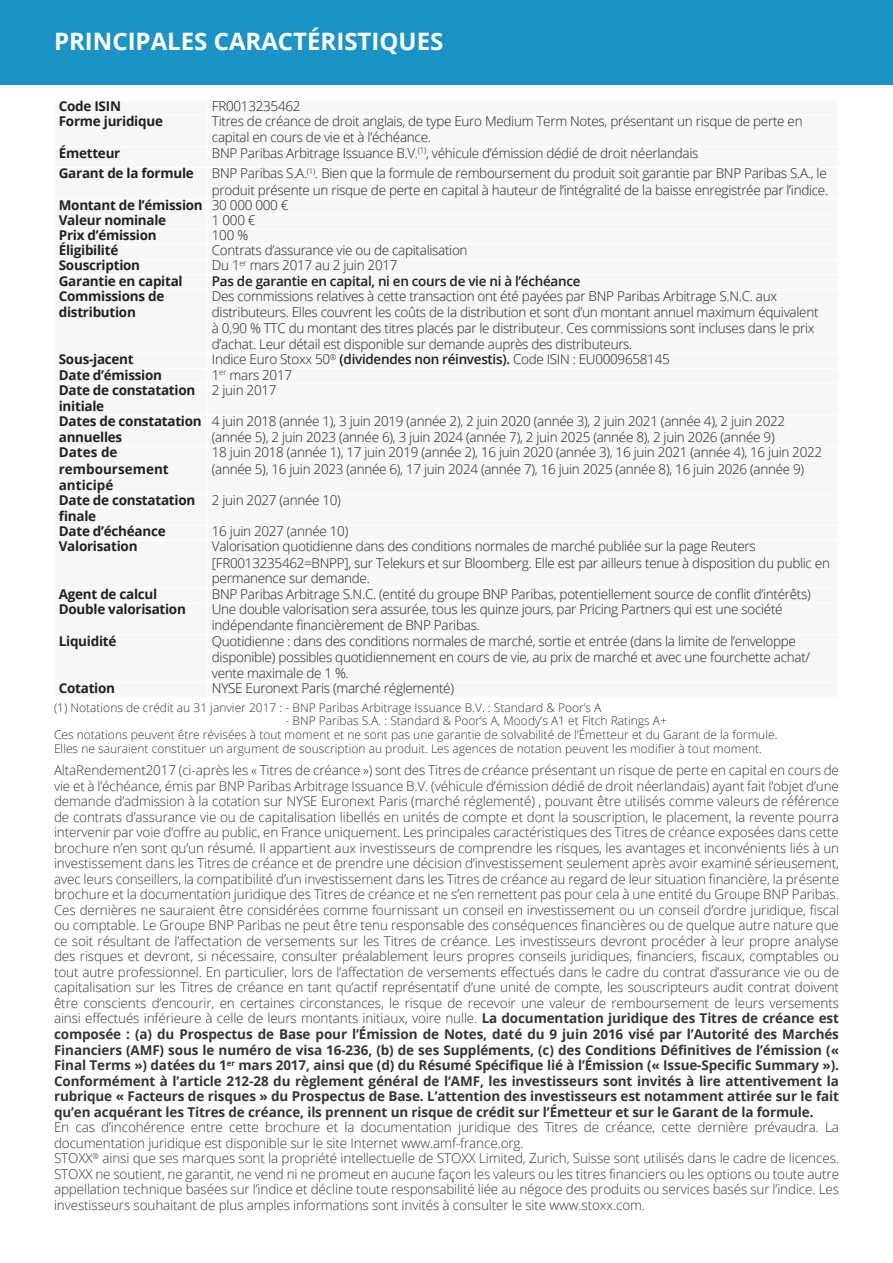
<style>
.page{position:relative;width:893px;height:1263px;background:#fff}
.page>*{position:absolute;margin:0;border:0;box-sizing:border-box;transform-origin:0 0}
.t1{font:700 24px "Open Sans";color:#fff}
.t2{font:300 13.5px/15.5px "Open Sans";letter-spacing:-.01em;color:#363536;text-align:justify}
.t3{font:300 13.5px/16.2px "Open Sans";letter-spacing:-.02em;color:#231f20}
.t4{font:700 13.5px/16.2px "Open Sans";letter-spacing:-.02em;color:#231f20}
.t5{font:600 13.5px "Open Sans";letter-spacing:-.02em;color:#231f20}
.t6{font:700 13.5px/16.2px "Open Sans";color:#231f20}
.t7{font:300 12px/14px "Open Sans";color:#363536}
.s1{font-weight:300}
.s2{font-weight:600}
.s3{font-weight:700}
</style>
<div class="page">
<div style="left:0;top:0;width:893px;height:85px;background:#1b94c5"></div>
<h1 class="t1" style="left:54px;top:25px;width:391px">PRINCIPALES CARACTÉRISTIQUES</h1>
<p class="t4" style="left:59px;top:98px;width:64px">Code ISIN</p>
<p class="t3" style="left:212px;top:98px;width:90px">FR0013235462</p>
<p class="t4" style="left:59px;top:113px;width:106px">Forme juridique</p>
<p class="t3" style="left:212px;top:113px;width:592px">Titres de créance de droit anglais, de type Euro Medium Term Notes, présentant un risque de perte en capital en cours de vie et à l’échéance.</p>
<p class="t4" style="left:59px;top:144px;width:63px">Émetteur</p>
<p class="t3" style="left:212px;top:144px;width:488px">BNP Paribas Arbitrage Issuance B.V.<sup>(1)</sup>, véhicule d’émission dédié de droit néerlandais</p>
<p class="t4" style="left:59px;top:165px;width:137px">Garant de la formule</p>
<p class="t3" style="left:212px;top:165px;width:616px">BNP Paribas S.A.<sup>(1)</sup>. Bien que la formule de remboursement du produit soit garantie par BNP Paribas S.A., le</p>
<p class="t3" style="left:212px;top:181px;width:618px">produit présente un risque de perte en capital à hauteur de l’intégralité de la baisse enregistrée par l’indice.</p>
<p class="t4" style="left:59px;top:196px;width:231px">Montant de l’émission <span class="s1">30 000 000 €</span></p>
<p class="t4" style="left:59px;top:212px;width:109px">Valeur nominale</p>
<p class="t3" style="left:212px;top:212px;width:45px">1 000 €</p>
<p class="t4" style="left:59px;top:227px;width:99px">Prix d’émission</p>
<p class="t3" style="left:212px;top:227px;width:38px">100 %</p>
<p class="t4" style="left:59px;top:242px;width:61px">Éligibilité</p>
<p class="t3" style="left:212px;top:242px;width:257px">Contrats d’assurance vie ou de capitalisation</p>
<p class="t4" style="left:59px;top:257px;width:83px">Souscription</p>
<p class="t3" style="left:212px;top:257px;width:187px">Du 1<sup>er</sup> mars 2017 au 2 juin 2017</p>
<p class="t4" style="left:59px;top:272px;width:125px">Garantie en capital</p>
<p class="t5" style="left:212px;top:271px;width:370px">Pas de garantie en capital, ni en cours de vie ni à l’échéance</p>
<p class="t4" style="left:59px;top:287px;width:107px">Commissions de distribution</p>
<p class="t3" style="left:212px;top:287px;width:608px">Des commissions relatives à cette transaction ont été payées par BNP Paribas Arbitrage S.N.C. aux distributeurs. Elles couvrent les coûts de la distribution et sont d’un montant annuel maximum équivalent à 0,90 % TTC du montant des titres placés par le distributeur. Ces commissions sont incluses dans le prix d’achat. Leur détail est disponible sur demande auprès des distributeurs.</p>
<p class="t4" style="left:59px;top:351px;width:76px">Sous-jacent</p>
<p class="t3" style="left:212px;top:351px;width:459px">Indice Euro Stoxx 50<sup>®</sup> <span class="s2">(dividendes non réinvestis).</span> Code ISIN : EU0009658145</p>
<p class="t4" style="left:59px;top:366px;width:105px">Date d’émission</p>
<p class="t3" style="left:212px;top:366px;width:82px">1<sup>er</sup> mars 2017</p>
<p class="t4" style="left:59px;top:381px;width:138px">Date de constatation initiale</p>
<p class="t3" style="left:212px;top:381px;width:66px">2 juin 2017</p>
<p class="t4" style="left:59px;top:413px;width:144px">Dates de constatation annuelles</p>
<p class="t3" style="left:212px;top:413px;width:575px">4 juin 2018 (année 1), 3 juin 2019 (année 2), 2 juin 2020 (année 3), 2 juin 2021 (année 4), 2 juin 2022 (année 5), 2 juin 2023 (année 6), 3 juin 2024 (année 7), 2 juin 2025 (année 8), 2 juin 2026 (année 9)</p>
<p class="t6" style="left:59px;top:444px;width:111px">Dates de remboursement anticipé</p>
<p class="t3" style="left:212px;top:444px;width:612px">18 juin 2018 (année 1), 17 juin 2019 (année 2), 16 juin 2020 (année 3), 16 juin 2021 (année 4), 16 juin 2022 (année 5), 16 juin 2023 (année 6), 17 juin 2024 (année 7), 16 juin 2025 (année 8), 16 juin 2026 (année 9)</p>
<p class="t4" style="left:59px;top:492px;width:138px">Date de constatation finale</p>
<p class="t3" style="left:212px;top:492px;width:131px">2 juin 2027 (année 10)</p>
<p class="t4" style="left:59px;top:523px;width:108px">Date d’échéance</p>
<p class="t3" style="left:212px;top:523px;width:138px">16 juin 2027 (année 10)</p>
<p class="t4" style="left:59px;top:538px;width:80px">Valorisation</p>
<p class="t3" style="left:212px;top:538px;width:620px;line-height:15.6px">Valorisation quotidienne dans des conditions normales de marché publiée sur la page Reuters [FR0013235462=BNPP], sur Telekurs et sur Bloomberg. Elle est par ailleurs tenue à disposition du public en permanence sur demande.</p>
<p class="t4" style="left:59px;top:586px;width:100px">Agent de calcul</p>
<p class="t3" style="left:212px;top:586px;width:600px">BNP Paribas Arbitrage S.N.C. (entité du groupe BNP Paribas, potentiellement source de conflit d’intérêts)</p>
<p class="t4" style="left:59px;top:601px;width:129px">Double valorisation</p>
<p class="t3" style="left:212px;top:601px;width:572px">Une double valorisation sera assurée, tous les quinze jours, par Pricing Partners qui est une société indépendante financièrement de BNP Paribas.</p>
<p class="t4" style="left:59px;top:632px;width:59px">Liquidité</p>
<p class="t3" style="left:212px;top:632px;width:600px">Quotidienne : dans des conditions normales de marché, sortie et entrée (dans la limite de l’enveloppe disponible) possibles quotidiennement en cours de vie, au prix de marché et avec une fourchette achat/ vente maximale de 1 %.</p>
<p class="t4" style="left:59px;top:680px;width:58px">Cotation</p>
<p class="t3" style="left:212px;top:680px;width:244px">NYSE Euronext Paris (marché réglementé)</p>
<p class="t7" style="left:54px;top:700px;width:549px">(1) Notations de crédit au 31 janvier 2017 : - BNP Paribas Arbitrage Issuance B.V. : Standard &amp; Poor’s A</p>
<p class="t7" style="left:54px;top:713px;width:725px;text-indent:231px">- BNP Paribas S.A. : Standard &amp; Poor’s A, Moody’s A1 et Fitch Ratings A+<br>Ces notations peuvent être révisées à tout moment et ne sont pas une garantie de solvabilité de l’Émetteur et du Garant de la formule.<br>Elles ne sauraient constituer un argument de souscription au produit. Les agences de notation peuvent les modifier à tout moment.</p>
<p class="t2" style="left:54px;top:762px;width:787px">AltaRendement2017 (ci-après les « Titres de créance ») sont des Titres de créance présentant un risque de perte en capital en cours de vie et à l’échéance, émis par BNP Paribas Arbitrage Issuance B.V. (véhicule d’émission dédié de droit néerlandais) ayant fait l’objet d’une demande d’admission à la cotation sur NYSE Euronext Paris (marché réglementé) , pouvant être utilisés comme valeurs de référence de contrats d’assurance vie ou de capitalisation libellés en unités de compte et dont la souscription, le placement, la revente pourra intervenir par voie d’offre au public, en France uniquement. Les principales caractéristiques des Titres de créance exposées dans cette brochure n’en sont qu’un résumé. Il appartient aux investisseurs de comprendre les risques, les avantages et inconvénients liés à un investissement dans les Titres de créance et de prendre une décision d’investissement seulement après avoir examiné sérieusement, avec leurs conseillers, la compatibilité d’un investissement dans les Titres de créance au regard de leur situation financière, la présente brochure et la documentation juridique des Titres de créance et ne s’en remettent pas pour cela à une entité du Groupe BNP Paribas.<br>Ces dernières ne sauraient être considérées comme fournissant un conseil en investissement ou un conseil d’ordre juridique, fiscal ou comptable. Le Groupe BNP Paribas ne peut être tenu responsable des conséquences financières ou de quelque autre nature que ce soit résultant de l’affectation de versements sur les Titres de créance. Les investisseurs devront procéder à leur propre analyse des risques et devront, si nécessaire, consulter préalablement leurs propres conseils juridiques, financiers, fiscaux, comptables ou tout autre professionnel. En particulier, lors de l’affectation de versements effectués dans le cadre du contrat d’assurance vie ou de capitalisation sur les Titres de créance en tant qu’actif représentatif d’une unité de compte, les souscripteurs audit contrat doivent être conscients d’encourir, en certaines circonstances, le risque de recevoir une valeur de remboursement de leurs versements ainsi effectués inférieure à celle de leurs montants initiaux, voire nulle. <span class="s3">La documentation juridique des Titres de créance est composée : (a) du Prospectus de Base pour l’Émission de Notes, daté du 9 juin 2016 visé par l’Autorité des Marchés Financiers (AMF) sous le numéro de visa 16-236, (b) de ses Suppléments, (c) des Conditions Définitives de l’émission (« Final Terms ») datées du 1</span><sup>er</sup> <span class="s3">mars 2017, ainsi que (d) du Résumé Spécifique lié à l’Émission (« Issue-Specific Summary »).<br>Conformément à l’article 212-28 du règlement général de l‘AMF, les investisseurs sont invités à lire attentivement la rubrique « Facteurs de risques » du Prospectus de Base. L’attention des investisseurs est notamment attirée sur le fait qu’en acquérant les Titres de créance, ils prennent un risque de crédit sur l’Émetteur et sur le Garant de la formule.</span></p>
<p class="t2" style="left:54px;top:1119px;width:787px;text-align:left">En cas d’incohérence entre cette brochure et la documentation juridique des Titres de créance, cette dernière prévaudra. La documentation juridique est disponible sur le site Internet www.amf-france.org.<br>STOXX<sup>®</sup> ainsi que ses marques sont la propriété intellectuelle de STOXX Limited, Zurich, Suisse sont utilisés dans le cadre de licences.<br>STOXX ne soutient, ne garantit, ne vend ni ne promeut en aucune façon les valeurs ou les titres financiers ou les options ou toute autre appellation technique basées sur l’indice et décline toute responsabilité liée au négoce des produits ou services basés sur l’indice. Les investisseurs souhaitant de plus amples informations sont invités à consulter le site www.stoxx.com.</p>
</div>
